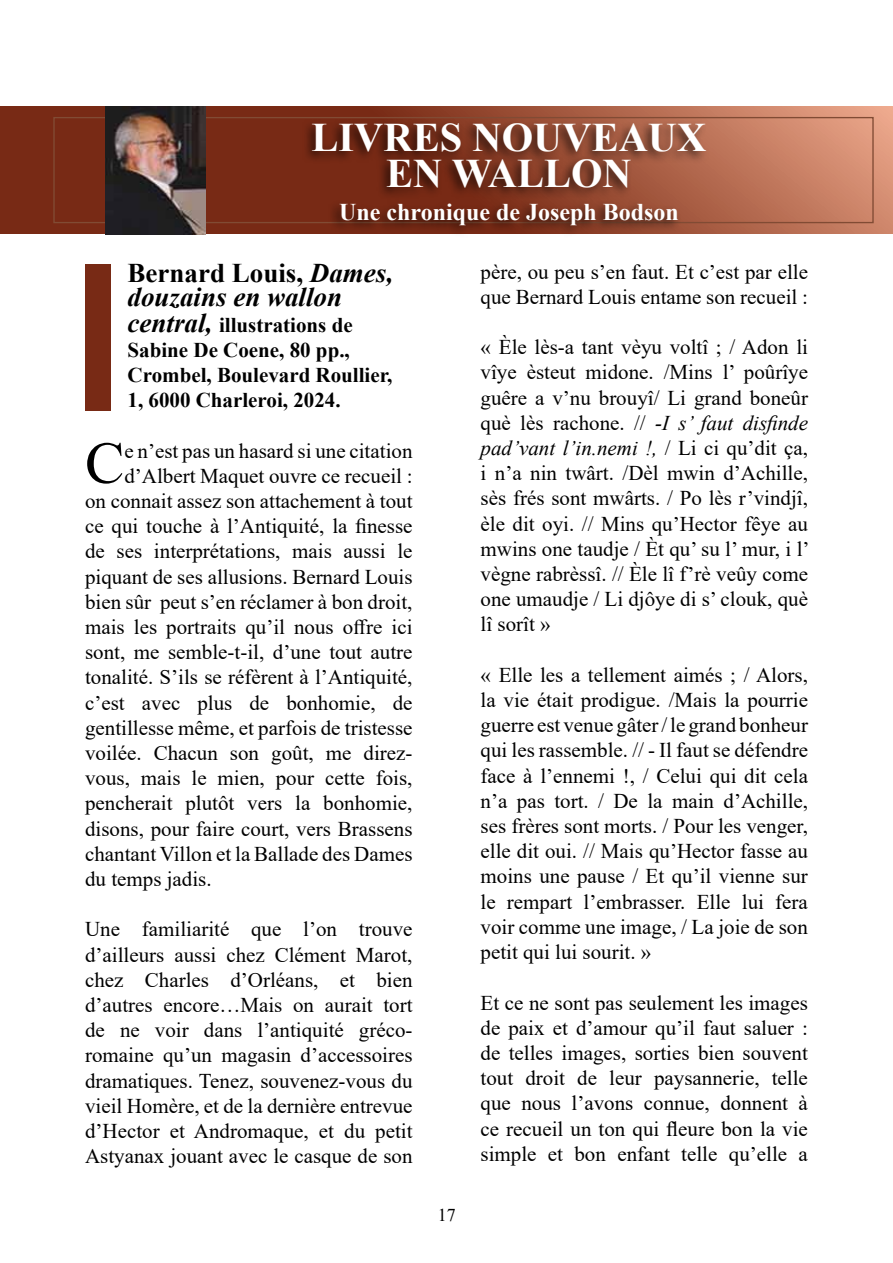
<style>
.page{position:relative;width:893px;height:1263px;background:#fff}
.page>*{position:absolute;margin:0;border:0;box-sizing:border-box;transform-origin:0 0}
.t1{font:59.1px "Times New Roman";color:#000}
.t2{font:700 40.5px/36px "Times New Roman";color:#fff;text-align:center}
.t3{font:italic 700 27px/24px "Times New Roman";color:#000}
.t4{font:700 24px "Times New Roman";color:#fff}
.t5{font:21px/25.2px "Times New Roman";color:#000;text-align:justify}
.t6{font:700 21px/25.2px "Times New Roman";color:#000}
.t7{font:18px "Times New Roman";color:#000}
.s1{font-style:normal}
.s2{font-style:italic;font-size:27px}
.s3{font-style:italic}
</style>
<div class="page">
<svg style="left:0;top:106px;width:893px;height:128px"></svg>
<div style="left:53px;top:117px;width:821px;height:106px;border:1px solid #814b34"></div>
<div style="left:301px;top:118px;width:408px;height:120px;background:#000;opacity:.66"></div>
<img style="left:106px;top:107px;width:99px;height:127px">
<div style="left:85px;top:264px;width:26px;height:146px;background:#782a15"></div>
<h2 class="t2" style="left:312px;top:118px;width:396px">LIVRES NOUVEAUX<br>EN WALLON</h2>
<p class="t4" style="left:339px;top:194px;width:341px">Une chronique de Joseph Bodson</p>
<p class="t3" style="left:128px;top:261px;width:267px"><span class="s1">Bernard Louis,</span> Dames, douzains en wallon</p>
<p class="t6" style="left:128px;top:311px;width:266px"><span class="s2">central,</span> illustrations de<br>Sabine De Coene, 80 pp.,<br>Crombel, Boulevard Roullier,<br>1, 6000 Charleroi, 2024.</p>
<p class="t5" style="left:481px;top:258px;width:329px">père, ou peu s’en faut. Et c’est par elle que Bernard Louis entame son recueil :</p>
<p class="t5" style="left:480px;top:334px;width:330px">« Èle lès-a tant vèyu voltî ; / Adon li vîye èsteut midone. /Mins l’ poûrîye guêre a v’nu brouyî/ Li grand boneûr què lès rachone. // <span class="s3">-I s’ faut disfinde pad’vant l’in.nemi !,</span> / Li ci qu’dit ça, i n’a nin twârt. /Dèl mwin d’Achille, sès frés sont mwârts. / Po lès r’vindjî, èle dit oyi. // Mins qu’Hector fêye au mwins one taudje / Èt qu’ su l’ mur, i l’ vègne rabrèssî. // Èle lî f’rè veûy come one umaudje / Li djôye di s’ clouk, què lî sorît »</p>
<p class="t5" style="left:480px;top:661px;width:329px">« Elle les a tellement aimés ; / Alors, la vie était prodigue. /Mais la pourrie guerre est venue gâter/ le grand bonheur qui les rassemble. // - Il faut se défendre face à l’ennemi !, / Celui qui dit cela n’a pas tort. / De la main d’Achille, ses frères sont morts. / Pour les venger, elle dit oui. // Mais qu’Hector fasse au moins une pause / Et qu’il vienne sur le rempart l’embrasser. Elle lui fera voir comme une image, / La joie de son petit qui lui sourit. »</p>
<p class="t5" style="left:480px;top:989px;width:329px">Et ce ne sont pas seulement les images de paix et d’amour qu’il faut saluer : de telles images, sorties bien souvent tout droit de leur paysannerie, telle que nous l’avons connue, donnent à ce recueil un ton qui fleure bon la vie simple et bon enfant telle qu’elle a</p>
<h1 class="t1" style="left:85px;top:421px;width:41px">C</h1>
<p class="t5" style="left:124px;top:437px;width:290px">e n’est pas un hasard si une citation</p>
<p class="t5" style="left:124px;top:462px;width:290px">d’Albert Maquet ouvre ce recueil :</p>
<p class="t5" style="left:85px;top:488px;width:329px">on connait assez son attachement à tout</p>
<p class="t5" style="left:85px;top:513px;width:329px">ce qui touche à l’Antiquité, la finesse</p>
<p class="t5" style="left:85px;top:538px;width:329px">de ses interprétations, mais aussi le</p>
<p class="t5" style="left:85px;top:563px;width:329px">piquant de ses allusions. Bernard Louis</p>
<p class="t5" style="left:85px;top:588px;width:329px">bien sûr peut s’en réclamer à bon droit,</p>
<p class="t5" style="left:85px;top:614px;width:329px">mais les portraits qu’il nous offre ici</p>
<p class="t5" style="left:85px;top:639px;width:329px">sont, me semble-t-il, d’une tout autre</p>
<p class="t5" style="left:85px;top:664px;width:329px">tonalité. S’ils se réfèrent à l’Antiquité,</p>
<p class="t5" style="left:85px;top:689px;width:329px">c’est avec plus de bonhomie, de</p>
<p class="t5" style="left:85px;top:714px;width:329px">gentillesse même, et parfois de tristesse</p>
<p class="t5" style="left:85px;top:740px;width:329px">voilée. Chacun son goût, me direz-</p>
<p class="t5" style="left:85px;top:765px;width:329px">vous, mais le mien, pour cette fois,</p>
<p class="t5" style="left:85px;top:790px;width:329px">pencherait plutôt vers la bonhomie,</p>
<p class="t5" style="left:85px;top:815px;width:329px">disons, pour faire court, vers Brassens</p>
<p class="t5" style="left:85px;top:840px;width:329px">chantant Villon et la Ballade des Dames</p>
<p class="t5" style="left:85px;top:866px;width:128px">du temps jadis.</p>
<p class="t5" style="left:85px;top:916px;width:329px">Une familiarité que l’on trouve d’ailleurs aussi chez Clément Marot, chez Charles d’Orléans, et bien d’autres encore…Mais on aurait tort de ne voir dans l’antiquité gréco&shy;romaine qu’un magasin d’accessoires dramatiques. Tenez, souvenez-vous du vieil Homère, et de la dernière entrevue d’Hector et Andromaque, et du petit Astyanax jouant avec le casque de son</p>
<p class="t7" style="left:438px;top:1203px;width:19px">17</p>
</div>
